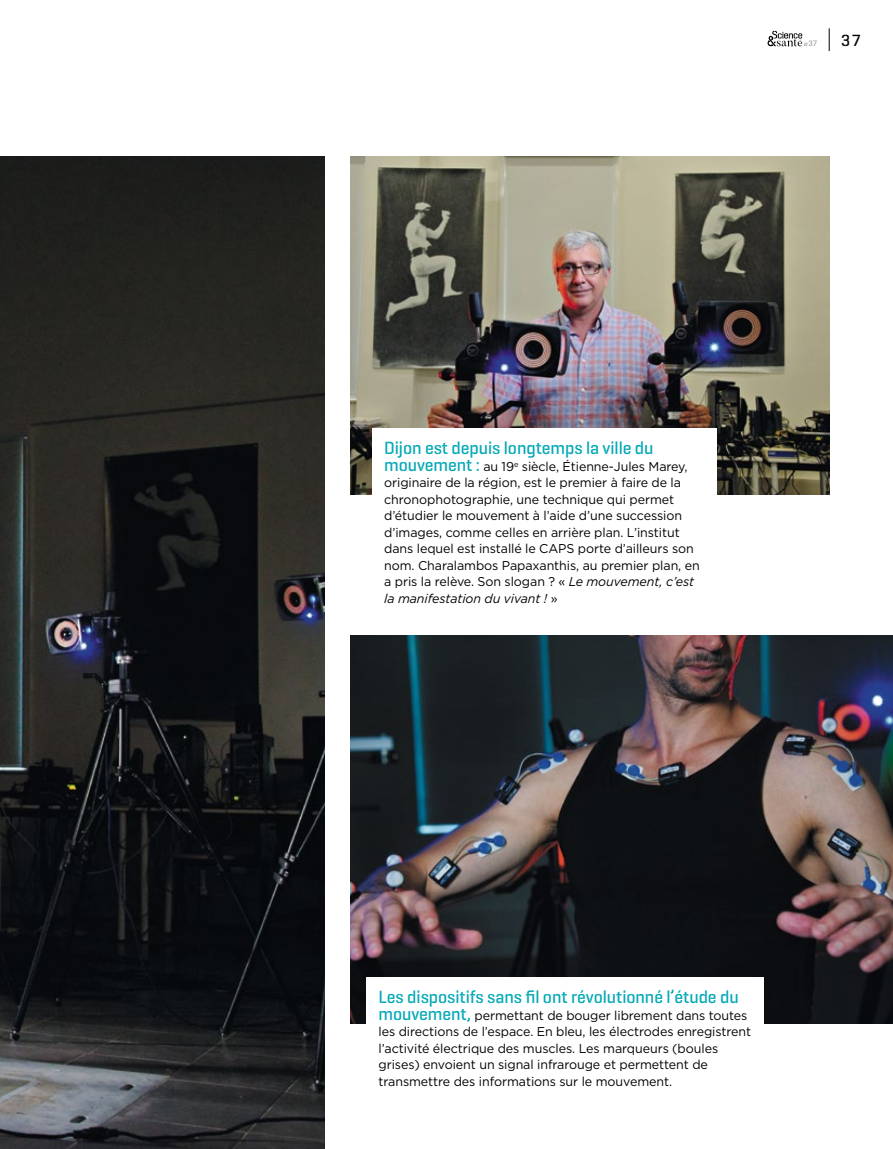
<style>
.page{position:relative;width:893px;height:1149px;background:#fff}
.page>*{position:absolute;margin:0;border:0;box-sizing:border-box;transform-origin:0 0}
.t1{font:500 18px "Geogrotesque Stencil A";letter-spacing:-.005em;color:#00a8b5}
.t2{font:500 16.5px "Geogrotesque Stencil A";color:#000}
.t3{font:12.75px/16.5px "Gotham";letter-spacing:-.005em;color:#000}
.t4{font:500 7.95px "Geogrotesque Stencil A";color:#9c9e9f}
.s1{font-family:"Geogrotesque Stencil A";font-weight:500;font-size:18px;color:#00a8b5}
.s2{font-style:italic}
</style>
<div class="page">
<img style="left:0;top:156px;width:325px;height:992px">
<img style="left:350px;top:635px;width:543px;height:388px">
<img style="left:350px;top:156px;width:480px;height:338px">
<div style="left:367px;top:977px;width:397px;height:120px;background:#fff"></div>
<div style="left:372px;top:428px;width:345px;height:186px;background:#fff"></div>
<svg style="left:829px;top:28px;width:1px;height:23px"></svg>
<svg style="left:767px;top:31px;width:35px;height:16px"></svg>
<p class="t4" style="left:803px;top:38px;width:16px">#37</p>
<p class="t2" style="left:841px;top:30px;width:21px">37</p>
<h1 class="t1" style="left:384px;top:437px;width:271px">Dijon est depuis longtemps la ville du</h1>
<p class="t3" style="left:384px;top:457px;width:317px"><span class="s1">mouvement :</span> au 19<sup>e</sup> siècle, Étienne-Jules Marey, originaire de la région, est le premier à faire de la chronophotographie, une technique qui permet d’étudier le mouvement à l’aide d’une succession d’images, comme celles en arrière plan. L’institut dans lequel est installé le CAPS porte d’ailleurs son nom. Charalambos Papaxanthis, au premier plan, en a pris la relève. Son slogan ? « <span class="s2">Le mouvement, c’est la manifestation du vivant !</span> »</p>
<h1 class="t1" style="left:379px;top:985px;width:362px">Les dispositifs sans fil ont révolutionné l’étude du</h1>
<p class="t3" style="left:379px;top:1006px;width:374px"><span class="s1">mouvement,</span> permettant de bouger librement dans toutes les directions de l’espace. En bleu, les électrodes enregistrent l’activité électrique des muscles. Les marqueurs (boules grises) envoient un signal infrarouge et permettent de transmettre des informations sur le mouvement.</p>
</div>
